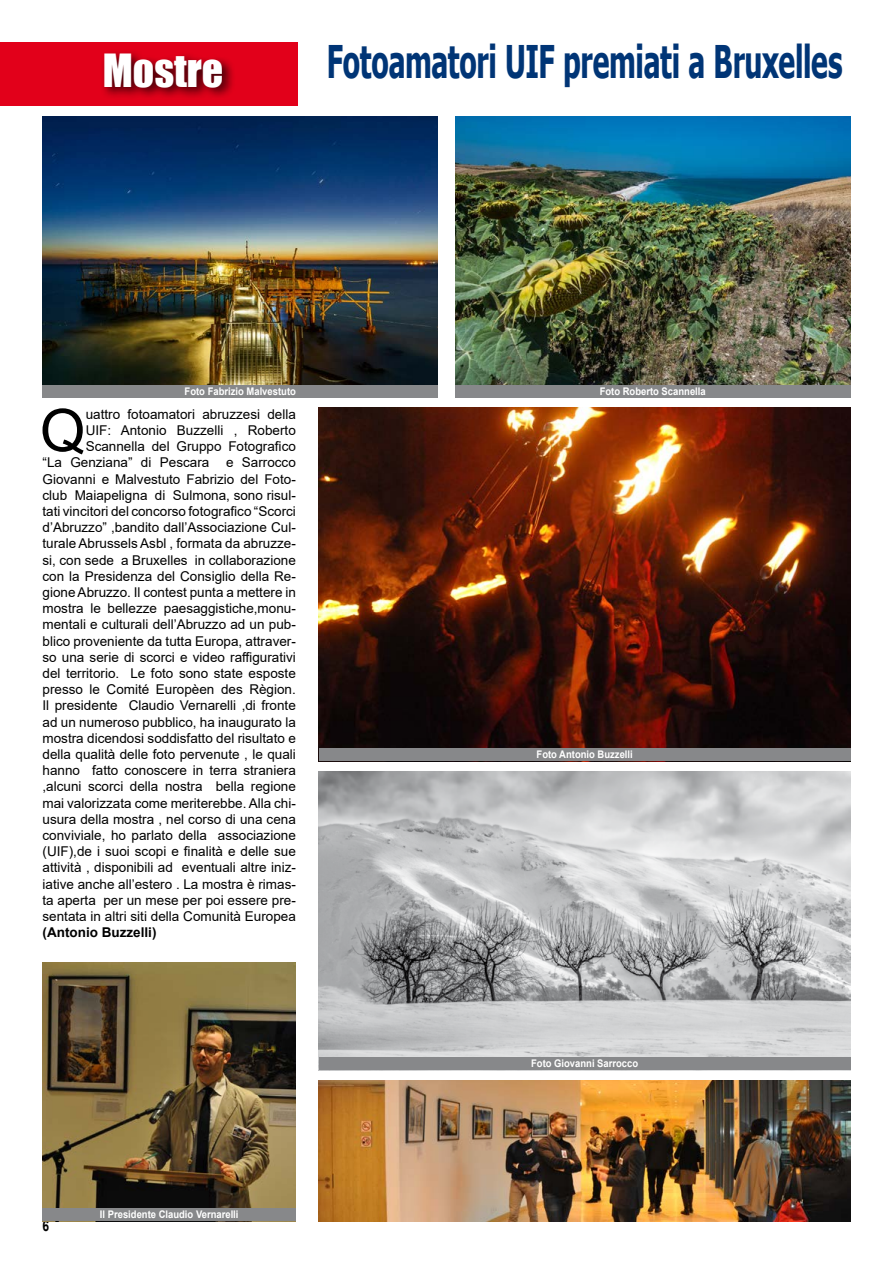
<style>
.page{position:relative;width:893px;height:1263px;background:#fff}
.page>*{position:absolute;margin:0;border:0;box-sizing:border-box;transform-origin:0 0}
.t1{font:58.8px "Arial";color:#000}
.t2{font:700 45px "Tahoma";letter-spacing:-.01em;color:#003576;scale:.62 1}
.t3{font:42px "Impact";color:#fff}
.t4{font:700 15px "Arial";color:#000;scale:.8 1}
.t5{font:13.5px/16.2px "Arial";color:#000;text-align:right}
.t6{font:700 13.5px "Arial";color:#000}
.t7{font:700 10.5px "Arial";color:#fff;scale:.9 1}
</style>
<div class="page">
<div style="left:0;top:43px;width:298px;height:63px;background:#e2001a"></div>
<div style="left:99px;top:49px;width:137px;height:51px;background:#000;opacity:.75"></div>
<img style="left:455px;top:116px;width:395px;height:269px">
<img style="left:43px;top:116px;width:395px;height:269px">
<img style="left:319px;top:408px;width:531px;height:340px">
<img style="left:319px;top:771px;width:531px;height:286px">
<img style="left:43px;top:962px;width:253px;height:259px">
<img style="left:319px;top:1080px;width:531px;height:141px">
<div style="left:319px;top:748px;width:531px;height:13px;background:#87888a"></div>
<div style="left:319px;top:1057px;width:531px;height:13px;background:#87888a"></div>
<div style="left:43px;top:385px;width:395px;height:13px;background:#87888a"></div>
<div style="left:455px;top:385px;width:395px;height:13px;background:#87888a"></div>
<div style="left:43px;top:1208px;width:253px;height:12px;background:#87888a"></div>
<h3 class="t3" style="left:103px;top:38px;width:122px">Mostre</h3>
<h2 class="t2" style="left:327px;top:30px;width:833px">Fotoamatori UIF premiati a Bruxelles</h2>
<p class="t7" style="left:185px;top:384px;width:125px">Foto Fabrizio Malvestuto</p>
<p class="t7" style="left:600px;top:384px;width:119px">Foto Roberto Scannella</p>
<h1 class="t1" style="left:40px;top:390px;width:47px">Q</h1>
<p class="t5" style="left:43px;top:406px;width:255px">uattro fotoamatori abruzzesi della<br>UIF: Antonio Buzzelli , Roberto Scannella del Gruppo Fotografico<br>“La Genziana” di Pescara e Sarrocco Giovanni e Malvestuto Fabrizio del Foto&shy;club Maiapeligna di Sulmona, sono risul&shy;tati vincitori del concorso fotografico “Scorci d’Abruzzo” ,bandito dall’Associazione Cul&shy;turale Abrussels Asbl , formata da abruzze&shy;si, con sede a Bruxelles in collaborazione con la Presidenza del Consiglio della Re&shy;gione Abruzzo. Il contest punta a mettere in mostra le bellezze paesaggistiche,monu&shy;mentali e culturali dell’Abruzzo ad un pub&shy;blico proveniente da tutta Europa, attraver&shy;so una serie di scorci e video raffigurativi del territorio. Le foto sono state esposte presso le Comité Europèen des Règion.<br>Il presidente Claudio Vernarelli ,di fronte ad un numeroso pubblico, ha inaugurato la mostra dicendosi soddisfatto del risultato e della qualità delle foto pervenute , le quali hanno fatto conoscere in terra straniera ,alcuni scorci della nostra bella regione mai valorizzata come meriterebbe. Alla chi&shy;usura della mostra , nel corso di una cena conviviale, ho parlato della associazione (UIF),de i suoi scopi e finalità e delle sue attività , disponibili ad eventuali altre iniz&shy;iative anche all’estero . La mostra è rimas&shy;ta aperta per un mese per poi essere pre&shy;sentata in altri siti della Comunità Europea</p>
<p class="t6" style="left:43px;top:923px;width:115px">(Antonio Buzzelli)</p>
<p class="t4" style="left:43px;top:1215px;width:10px">6</p>
<p class="t7" style="left:100px;top:1207px;width:156px">Il Presidente Claudio Vernarelli</p>
<p class="t7" style="left:537px;top:747px;width:108px">Foto Antonio Buzzelli</p>
<p class="t7" style="left:531px;top:1056px;width:121px">Foto Giovanni Sarrocco</p>
</div>
